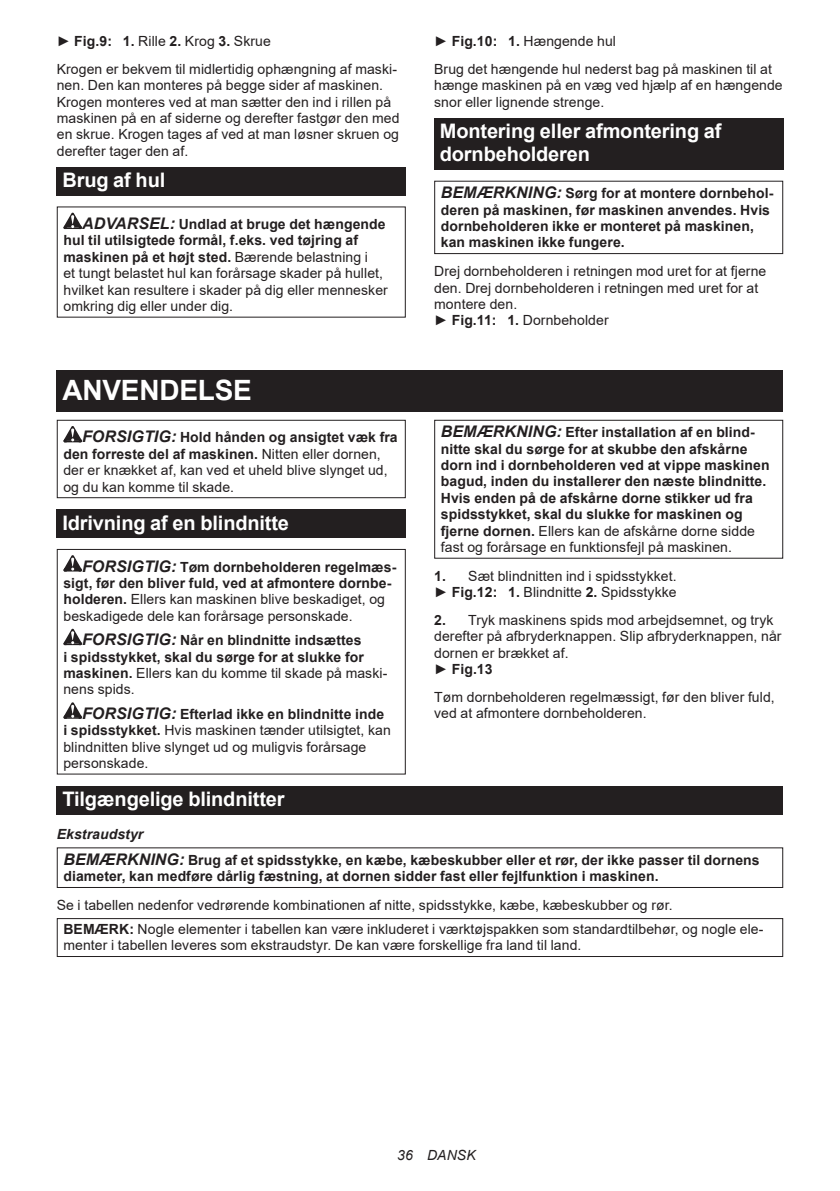
<style>
.page{position:relative;width:840px;height:1191px;background:#fff}
.page>*{position:absolute;margin:0;border:0;box-sizing:border-box;transform-origin:0 0}
.t1{font:700 28px "Arial";letter-spacing:-.01em;color:#fff}
.t2{font:700 20px/23.4px "Arial";letter-spacing:-.01em;color:#fff}
.t3{font:14px/16.4px "Arial";letter-spacing:.005em;color:#231f20}
.t4{font:700 14px/16.4px "Arial";letter-spacing:.005em;color:#231f20}
.t5{font:italic 14px "Arial";letter-spacing:.005em;color:#231f20}
.s1{font-weight:700}
.s2{font-weight:700;font-style:italic;font-size:16px}
.s3{font-style:italic;font-size:16px}
.s4{font-weight:400}
.s5{font-style:italic}
</style>
<div class="page">
<div style="left:57px;top:167px;width:348px;height:28px;background:#231f20"></div>
<svg style="left:63px;top:213px;width:19px;height:16px"></svg>
<div style="left:434px;top:118px;width:348px;height:52px;background:#231f20"></div>
<div style="left:434px;top:181px;width:348px;height:73px;border:1px solid #231f20"></div>
<div style="left:57px;top:371px;width:725px;height:41px;background:#231f20"></div>
<svg style="left:63px;top:426px;width:19px;height:16px"></svg>
<div style="left:57px;top:420px;width:348px;height:78px;border:1px solid #231f20"></div>
<div style="left:57px;top:509px;width:348px;height:29px;background:#231f20"></div>
<svg style="left:63px;top:555px;width:19px;height:16px"></svg>
<svg style="left:63px;top:629px;width:19px;height:16px"></svg>
<svg style="left:63px;top:702px;width:19px;height:16px"></svg>
<div style="left:57px;top:549px;width:348px;height:225px;border:1px solid #231f20"></div>
<div style="left:434px;top:420px;width:348px;height:139px;border:1px solid #231f20"></div>
<div style="left:57px;top:786px;width:725px;height:28px;background:#231f20"></div>
<div style="left:57px;top:847px;width:725px;height:41px;border:1px solid #231f20"></div>
<div style="left:57px;top:918px;width:725px;height:39px;border:1px solid #231f20"></div>
<p class="t3" style="left:57px;top:27px;width:341px;line-height:27.8px">► <span class="s1">Fig.9: 1.</span> Rille <span class="s1">2.</span> Krog <span class="s1">3.</span> Skrue<br>Krogen er bekvem til midlertidig ophængning af maski-</p>
<p class="t3" style="left:57px;top:77px;width:344px">nen. Den kan monteres på begge sider af maskinen.<br>Krogen monteres ved at man sætter den ind i rillen på maskinen på en af siderne og derefter fastgør den med en skrue. Krogen tages af ved at man løsner skruen og derefter tager den af.</p>
<h2 class="t2" style="left:62px;top:168px;width:104px">Brug af hul</h2>
<p class="t3" style="left:63px;top:216px;width:326px;text-indent:19px"><span class="s2">ADVARSEL:</span> <span class="s1">Undlad at bruge det hængende hul til utilsigtede formål, f.eks. ved tøjring af maskinen på et højt sted.</span> Bærende belastning i<br>et tungt belastet hul kan forårsage skader på hullet, hvilket kan resultere i skader på dig eller mennesker omkring dig eller under dig.</p>
<h1 class="t1" style="left:62px;top:371px;width:191px">ANVENDELSE</h1>
<p class="t3" style="left:63px;top:429px;width:335px;text-indent:19px"><span class="s2">FORSIGTIG:</span> <span class="s1">Hold hånden og ansigtet væk fra den forreste del af maskinen.</span> Nitten eller dornen, der er knækket af, kan ved et uheld blive slynget ud, og du kan komme til skade.</p>
<h2 class="t2" style="left:62px;top:511px;width:228px">Idrivning af en blindnitte</h2>
<p class="t4" style="left:63px;top:558px;width:334px;text-indent:19px"><span class="s3">FORSIGTIG:</span> Tøm dornbeholderen regelmæs&shy;sigt, før den bliver fuld, ved at afmontere dornbe&shy;holderen. <span class="s4">Ellers kan maskinen blive beskadiget, og beskadigede dele kan forårsage personskade.</span></p>
<p class="t4" style="left:63px;top:632px;width:325px;text-indent:19px"><span class="s3">FORSIGTIG:</span> Når en blindnitte indsættes<br>i spidsstykket, skal du sørge for at slukke for maskinen. <span class="s4">Ellers kan du komme til skade på maski&shy;nens spids.</span></p>
<p class="t3" style="left:63px;top:705px;width:329px;text-indent:19px"><span class="s2">FORSIGTIG:</span> <span class="s1">Efterlad ikke en blindnitte inde i spidsstykket.</span> Hvis maskinen tænder utilsigtet, kan blindnitten blive slynget ud og muligvis forårsage personskade.</p>
<p class="t3" style="left:434px;top:27px;width:339px;line-height:27.8px">► <span class="s1">Fig.10: 1.</span> Hængende hul<br>Brug det hængende hul nederst bag på maskinen til at</p>
<p class="t3" style="left:434px;top:77px;width:350px">hænge maskinen på en væg ved hjælp af en hængende snor eller lignende strenge.</p>
<h2 class="t2" style="left:439px;top:119px;width:283px">Montering eller afmontering af dornbeholderen</h2>
<p class="t4" style="left:440px;top:185px;width:334px"><span class="s3">BEMÆRKNING:</span> Sørg for at montere dornbehol&shy;deren på maskinen, før maskinen anvendes. Hvis dornbeholderen ikke er monteret på maskinen, kan maskinen ikke fungere.</p>
<p class="t3" style="left:434px;top:263px;width:333px">Drej dornbeholderen i retningen mod uret for at fjerne den. Drej dornbeholderen i retningen med uret for at montere den.<br>► <span class="s1">Fig.11: 1.</span> Dornbeholder</p>
<p class="t4" style="left:440px;top:424px;width:330px"><span class="s3">BEMÆRKNING:</span> Efter installation af en blind&shy;nitte skal du sørge for at skubbe den afskårne dorn ind i dornbeholderen ved at vippe maskinen bagud, inden du installerer den næste blindnitte.<br>Hvis enden på de afskårne dorne stikker ud fra spidsstykket, skal du slukke for maskinen og fjerne dornen. <span class="s4">Ellers kan de afskårne dorne sidde fast og forårsage en funktionsfejl på maskinen.</span></p>
<p class="t3" style="left:434px;top:567px;width:244px"><span class="s1">1.</span> Sæt blindnitten ind i spidsstykket. ► <span class="s1">Fig.12: 1.</span> Blindnitte <span class="s1">2.</span> Spidsstykke</p>
<p class="t3" style="left:434px;top:611px;width:348px"><span class="s1">2.</span> Tryk maskinens spids mod arbejdsemnet, og tryk derefter på afbryderknappen. Slip afbryderknappen, når dornen er brækket af.<br>► <span class="s1">Fig.13</span></p>
<p class="t3" style="left:434px;top:688px;width:342px">Tøm dornbeholderen regelmæssigt, før den bliver fuld, ved at afmontere dornbeholderen.</p>
<h2 class="t2" style="left:62px;top:787px;width:223px">Tilgængelige blindnitter</h2>
<p class="t4" style="left:63px;top:821px;width:697px;line-height:25.6px;text-indent:-7px"><span class="s5">Ekstraudstyr<br></span><span class="s3">BEMÆRKNING:</span> Brug af et spidsstykke, en kæbe, kæbeskubber eller et rør, der ikke passer til dornens</p>
<p class="t4" style="left:63px;top:868px;width:596px">diameter, kan medføre dårlig fæstning, at dornen sidder fast eller fejlfunktion i maskinen.</p>
<p class="t3" style="left:63px;top:893px;width:701px;line-height:23.8px;text-indent:-7px">Se i tabellen nedenfor vedrørende kombinationen af nitte, spidsstykke, kæbe, kæbeskubber og rør.<br><span class="s1">BEMÆRK:</span> Nogle elementer i tabellen kan være inkluderet i værktøjspakken som standardtilbehør, og nogle ele-</p>
<p class="t3" style="left:63px;top:937px;width:519px">menter i tabellen leveres som ekstraudstyr. De kan være forskellige fra land til land.</p>
<p class="t5" style="left:397px;top:1146px;width:80px">36 DANSK</p>
</div>
